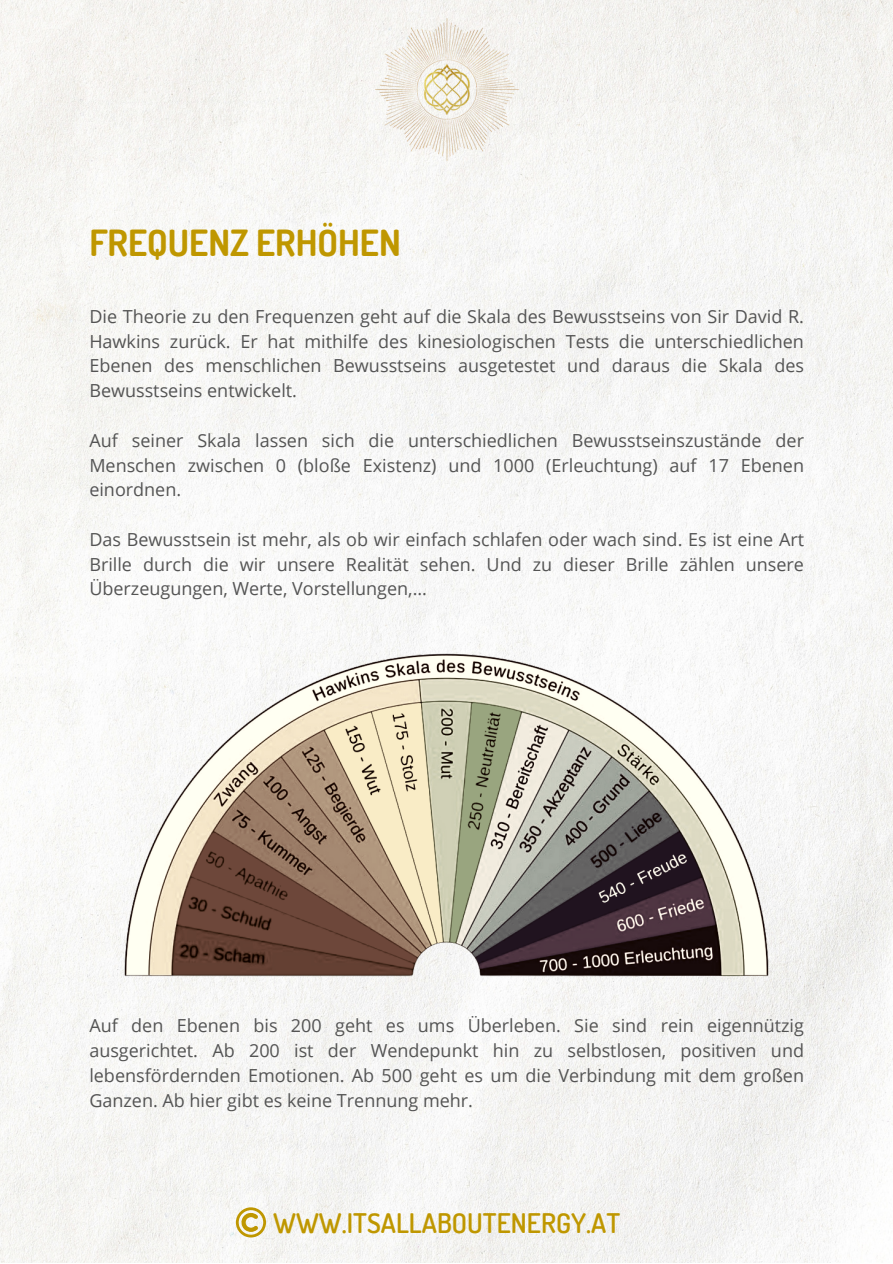
<style>
.page{position:relative;width:893px;height:1264px;background:#fff}
.page>*{position:absolute;margin:0;border:0;box-sizing:border-box;transform-origin:0 0}
.t1{font:700 36px "Dosis";color:#bf9700}
.t2{font:600 27px "Dosis";color:#bf9700}
.t3{font:18px/24.8px "Open Sans";color:#545454;text-align:justify}
</style>
<div class="page">
<img style="left:0;top:0;width:892px;height:1262px">
<img style="left:357px;top:0;width:179px;height:179px">
<svg style="left:236px;top:1207px;width:30px;height:30px"></svg>
<img style="left:112px;top:643px;width:669px;height:334px">
<p class="t1" style="left:89px;top:219px;width:313px">FREQUENZ ERHÖHEN</p>
<p class="t3" style="left:89px;top:303px;width:716px">Die Theorie zu den Frequenzen geht auf die Skala des Bewusstseins von Sir David R.<br>Hawkins zurück. Er hat mithilfe des kinesiologischen Tests die unterschiedlichen Ebenen des menschlichen Bewusstseins ausgetestet und daraus die Skala des Bewusstseins entwickelt.</p>
<p class="t3" style="left:89px;top:427px;width:716px">Auf seiner Skala lassen sich die unterschiedlichen Bewusstseinszustände der Menschen zwischen 0 (bloße Existenz) und 1000 (Erleuchtung) auf 17 Ebenen einordnen.</p>
<p class="t3" style="left:89px;top:526px;width:716px">Das Bewusstsein ist mehr, als ob wir einfach schlafen oder wach sind. Es ist eine Art Brille durch die wir unsere Realität sehen. Und zu dieser Brille zählen unsere Überzeugungen, Werte, Vorstellungen,...</p>
<p class="t3" style="left:89px;top:1012px;width:716px">Auf den Ebenen bis 200 geht es ums Überleben. Sie sind rein eigennützig ausgerichtet. Ab 200 ist der Wendepunkt hin zu selbstlosen, positiven und lebensfördernden Emotionen. Ab 500 geht es um die Verbindung mit dem großen Ganzen. Ab hier gibt es keine Trennung mehr.</p>
<h1 class="t2" style="left:273px;top:1205px;width:349px">WWW.ITSALLABOUTENERGY.AT</h1>
</div>
